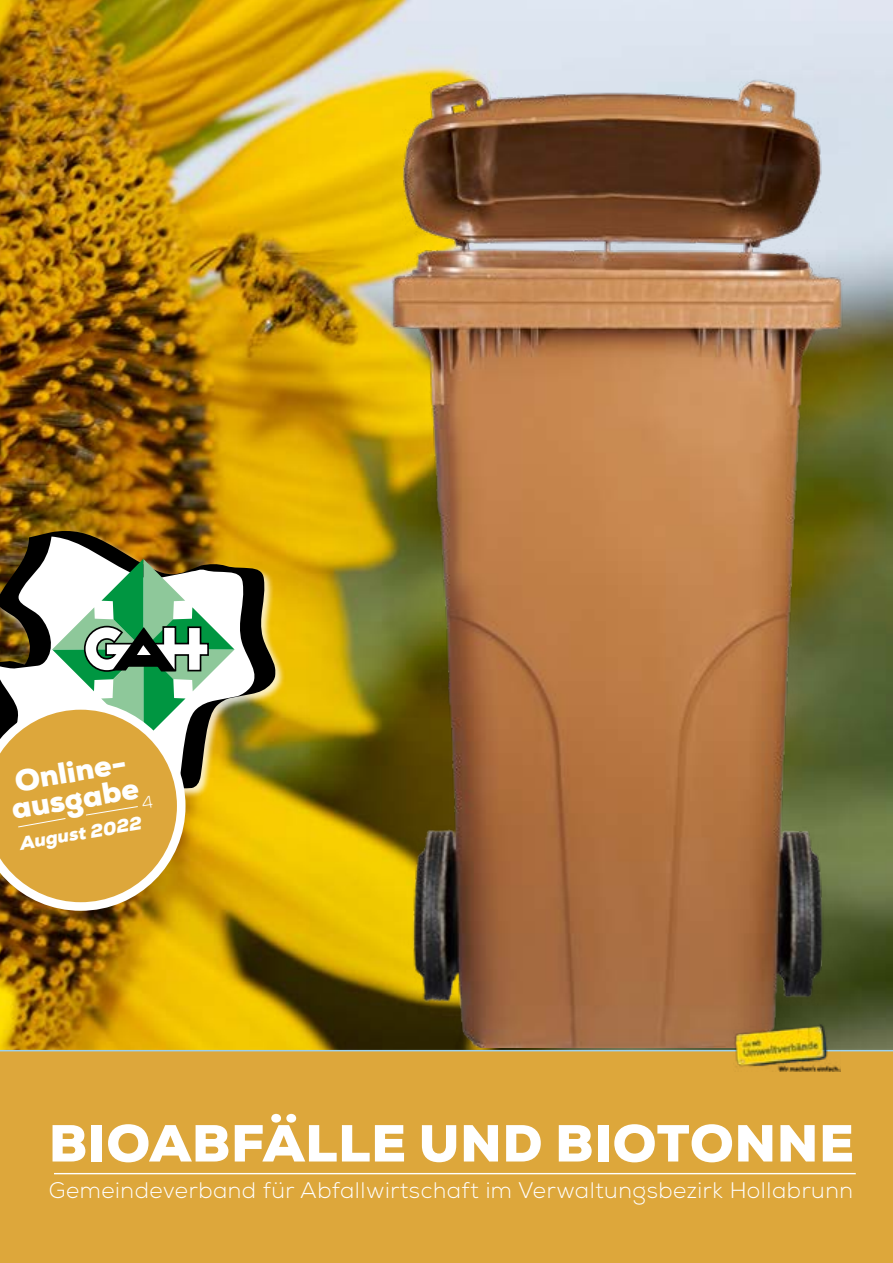
<style>
.page{position:relative;width:893px;height:1263px;background:#fff}
.page>*{position:absolute;margin:0;border:0;box-sizing:border-box;transform-origin:0 0}
.t1{font:900 52.05px "Nexa";letter-spacing:.015em;color:#fff}
.t2{font:900 30px/27px "Nexa";color:#fff}
.t3{font:300 22.5px "Nexa";letter-spacing:.025em;color:#fff}
.t4{font:italic 900 18.6px "Nexa";color:#fff}
</style>
<div class="page">
<img style="left:0;top:0;width:893px;height:1050px">
<img style="left:306px;top:22px;width:587px;height:1025px">
<div style="left:0;top:1050px;width:893px;height:213px;background:#dda73b"></div>
<hr style="left:54px;top:1173px;width:802px;height:1px;background:#fff">
<img style="left:733px;top:1023px;width:108px;height:48px">
<div style="left:0;top:530px;width:285px;height:269px;background:#fff;opacity:.75"></div>
<svg style="left:0;top:531px;width:276px;height:257px;background:#a28317"></svg>
<img style="left:0;top:536px;width:261px;height:249px">
<svg style="left:0;top:559px;width:235px;height:352px"></svg>
<h2 class="t2" style="left:5px;top:770px;width:130px;rotate:-10deg">Online&shy;ausgabe</h2>
<p class="t4" style="left:18px;top:832px;width:125px;rotate:-10deg">August 2022</p>
<h1 class="t1" style="left:49px;top:1110px;width:807px">BIOABFÄLLE UND BIOTONNE</h1>
<p class="t3" style="left:49px;top:1177px;width:806px">Gemeindeverband für Abfallwirtschaft im Verwaltungsbezirk Hollabrunn</p>
</div>
